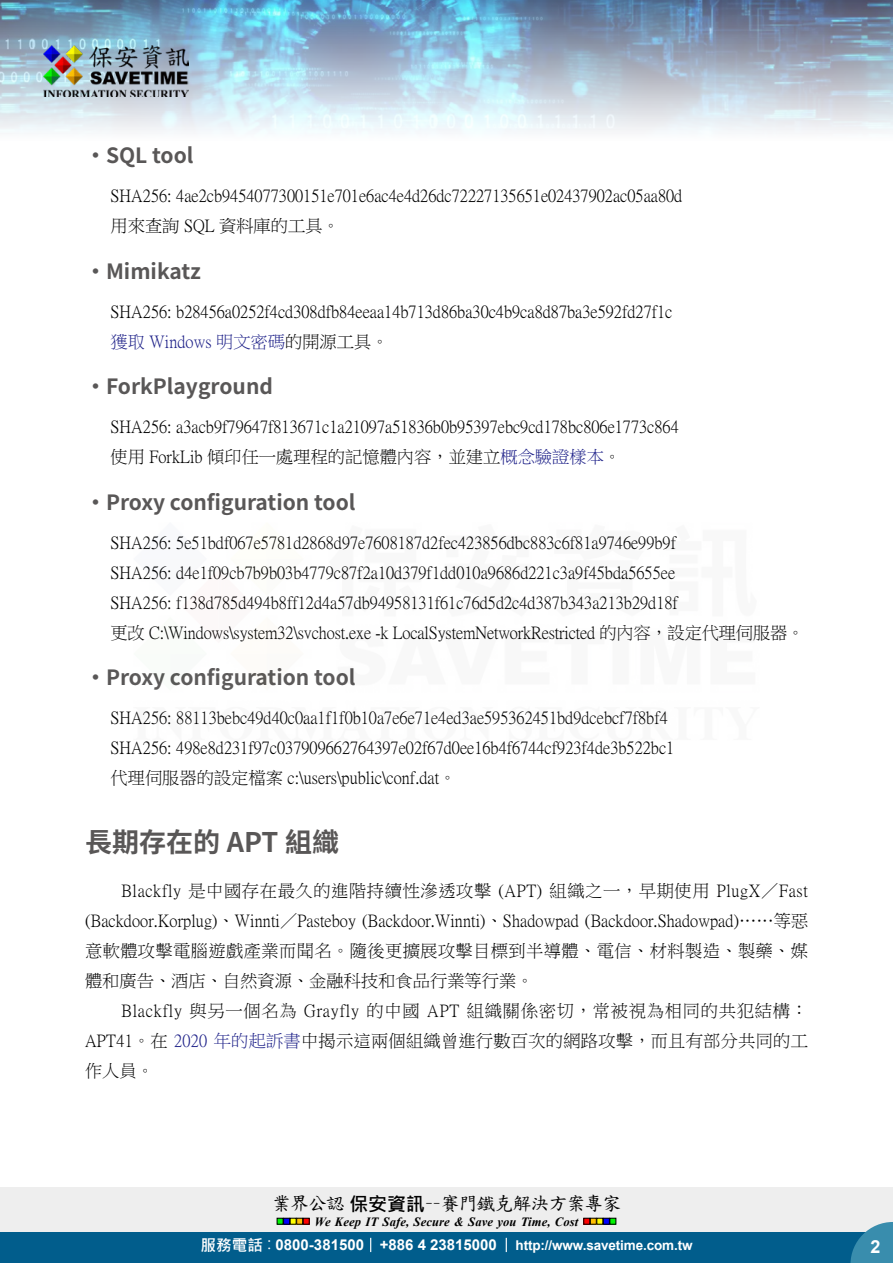
<style>
.page{position:relative;width:893px;height:1263px;background:#fff}
.page>*{position:absolute;margin:0;border:0;box-sizing:border-box;transform-origin:0 0}
.t1{font:700 27px "Source Han Sans TW";color:#595757}
.t2{font:700 21px "Source Han Sans TW";color:#595757}
.t3{font:18.9px "DF Kai Shu SB Estd BF";letter-spacing:-.05em;color:#000}
.t4{font:700 18px "Arial";color:#fff}
.t5{font:17.25px/30px "P Ming Li U";color:#000}
.t6{font:700 13.5px "Arial";letter-spacing:-.01em;color:#fff}
.t7{font:italic 700 12.6px "Times New Roman";letter-spacing:.005em;color:#000}
.s1{color:#1d2088}
.s2{font-family:"Microsoft Jheng Hei";font-weight:700}
.s3{font-family:"Microsoft Jheng Hei";font-size:15.6px}
.s4{font-family:"Microsoft Jheng Hei";font-weight:400;font-size:15.6px}
.s5{font-size:15px}
</style>
<div class="page">
<img style="left:0;top:0;width:893px;height:131px">
<div style="left:0;top:1187px;width:893px;height:49px;background:#eee"></div>
<img style="left:44px;top:46px;width:145px;height:51px">
<svg style="left:277px;top:1218px;width:32px;height:6px"></svg>
<svg style="left:584px;top:1218px;width:32px;height:6px"></svg>
<div style="left:0;top:1232px;width:893px;height:31px;background:#015d8c"></div>
<svg style="left:850px;top:1222px;width:43px;height:41px"></svg>
<svg style="left:370px;top:1238px;width:1px;height:14px"></svg>
<svg style="left:506px;top:1238px;width:1px;height:14px"></svg>
<p class="t2" style="left:85px;top:144px;width:110px">‧SQL tool</p>
<p class="t5" style="left:111px;top:181px;width:573px">SHA256: 4ae2cb9454077300151e701e6ac4e4d26dc72227135651e02437902ac05aa80d用來查詢 SQL 資料庫的工具。</p>
<p class="t2" style="left:85px;top:259px;width:117px">‧Mimikatz</p>
<p class="t5" style="left:111px;top:296px;width:563px">SHA256: b28456a0252f4cd308dfb84eeaa14b713d86ba30c4b9ca8d87ba3e592fd27f1c<span class="s1">獲取 Windows 明文密碼</span>的開源工具。</p>
<p class="t2" style="left:85px;top:375px;width:189px">‧ForkPlayground</p>
<p class="t5" style="left:111px;top:412px;width:570px">SHA256: a3acb9f79647f813671c1a21097a51836b0b95397ebc9cd178bc806e1773c864使用 ForkLib 傾印任一處理程的記憶體內容，並建立<span class="s1">概念驗證樣本</span>。</p>
<p class="t2" style="left:85px;top:490px;width:272px">‧Proxy configuration tool</p>
<p class="t5" style="left:111px;top:527px;width:695px">SHA256: 5e51bdf067e5781d2868d97e7608187d2fec423856dbc883c6f81a9746e99b9f<br>SHA256: d4e1f09cb7b9b03b4779c87f2a10d379f1dd010a9686d221c3a9f45bda5655ee<br>SHA256: f138d785d494b8ff12d4a57db94958131f61c76d5d2c4d387b343a213b29d18f<br>更改 C:\Windows\system32\svchost.exe -k LocalSystemNetworkRestricted 的內容，設定代理伺服器。</p>
<p class="t2" style="left:85px;top:666px;width:272px">‧Proxy configuration tool</p>
<p class="t5" style="left:111px;top:703px;width:565px">SHA256: 88113bebc49d40c0aa1f1f0b10a7e6e71e4ed3ae595362451bd9dcebcf7f8bf4<br>SHA256: 498e8d231f97c037909662764397e02f67d0ee16b4f6744cf923f4de3b522bc1代理伺服器的設定檔案 c:\users\public\conf.dat。</p>
<h1 class="t1" style="left:85px;top:827px;width:256px">長期存在的 APT 組織</h1>
<p class="t5" style="left:85px;top:875px;width:725px;text-align:justify;text-indent:36px">Blackfly 是中國存在最久的進階持續性滲透攻擊 (APT) 組織之一，早期使用 PlugX／Fast (Backdoor.Korplug)、Winnti／Pasteboy (Backdoor.Winnti)、Shadowpad (Backdoor.Shadowpad)……等惡意軟體攻擊電腦遊戲產業而聞名。隨後更擴展攻擊目標到半導體、電信、材料製造、製藥、媒體和廣告、酒店、自然資源、金融科技和食品行業等行業。</p>
<p class="t5" style="left:85px;top:995px;width:724px;text-align:justify;text-indent:36px">Blackfly 與另一個名為 Grayfly 的中國 APT 組織關係密切，常被視為相同的共犯結構：APT41。在 <span class="s1">2020 年的起訴書</span>中揭示這兩個組織曾進行數百次的網路攻擊，而且有部分共同的工作人員。</p>
<p class="t3" style="left:272px;top:1194px;width:351px">業界公認<span class="s2">保安資訊</span>－－賽門鐵克解決方案專家</p>
<p class="t7" style="left:315px;top:1212px;width:265px">We Keep IT Safe, Secure &amp; Save you Time, Cost</p>
<p class="t6" style="left:200px;top:1235px;width:494px"><span class="s3">服務電話</span><span class="s4">：</span><span class="s5">0800-381500 +886 4 23815000</span> http://www.savetime.com.tw</p>
<p class="t4" style="left:870px;top:1234px;width:12px">2</p>
</div>
